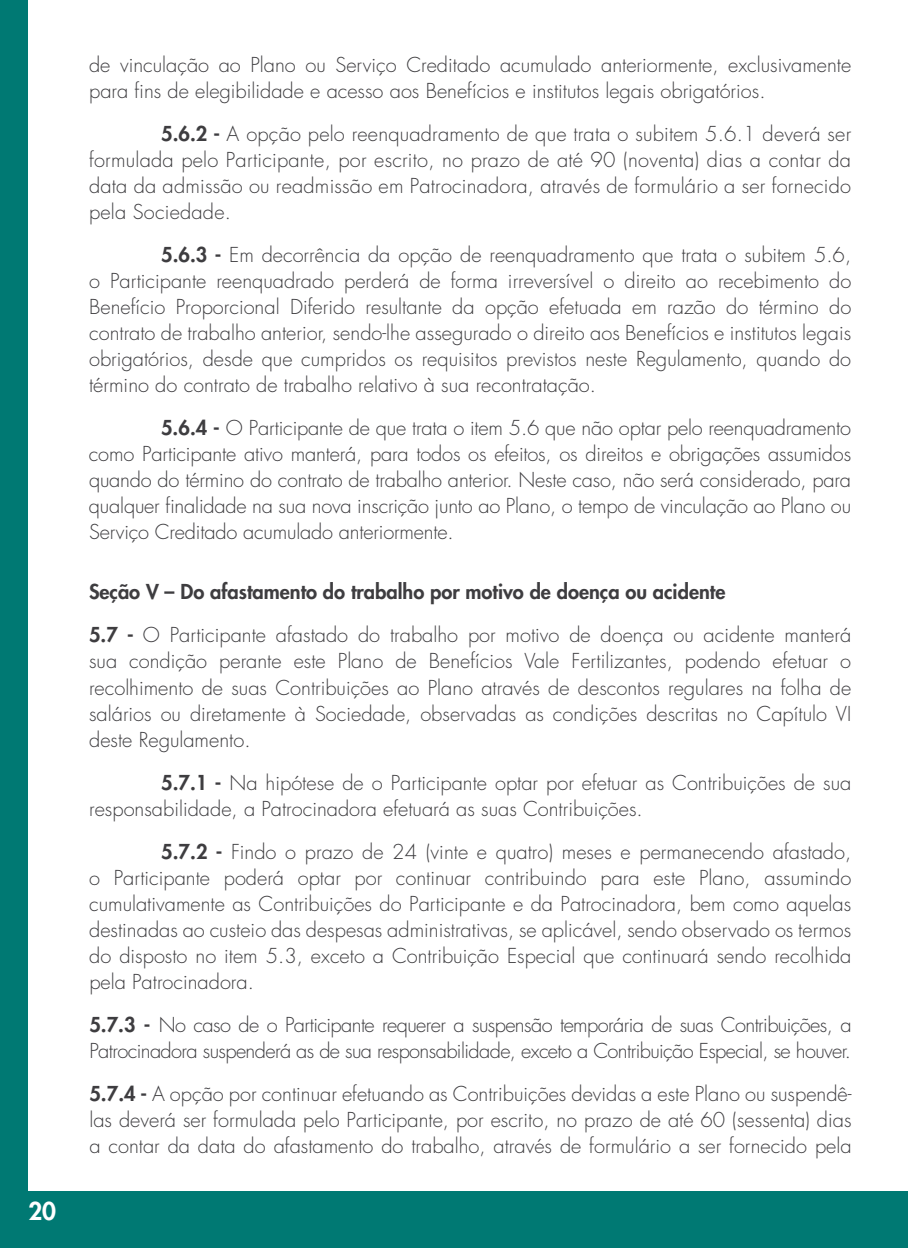
<style>
.page{position:relative;width:908px;height:1248px;background:#fff}
.page>*{position:absolute;margin:0;border:0;box-sizing:border-box;transform-origin:0 0}
.t1{font:800 24px "Futura";color:#fff}
.t2{font:300 20px/26px "Futura";color:#3e3d40;text-align:justify}
.t3{font:300 20px/26px "Futura";letter-spacing:-.03em;color:#3e3d40}
.s1{font-weight:800}
</style>
<div class="page">
<div style="left:0;top:0;width:28px;height:1247px;background:#007973"></div>
<div style="left:0;top:1191px;width:907px;height:56px;background:#007973"></div>
<p class="t1" style="left:28px;top:1194px;width:29px">20</p>
<p class="t2" style="left:89px;top:52px;width:763px">de vinculação ao Plano ou Serviço Creditado acumulado anteriormente, exclusivamente para fins de elegibilidade e acesso aos Benefícios e institutos legais obrigatórios.</p>
<p class="t2" style="left:89px;top:121px;width:763px;text-indent:72px"><span class="s1">5.6.2 -</span> A opção pelo reenquadramento de que trata o subitem 5.6.1 deverá ser formulada pelo Participante, por escrito, no prazo de até 90 (noventa) dias a contar da data da admissão ou readmissão em Patrocinadora, através de formulário a ser fornecido pela Sociedade.</p>
<p class="t2" style="left:89px;top:242px;width:763px;text-indent:72px"><span class="s1">5.6.3 -</span> Em decorrência da opção de reenquadramento que trata o subitem 5.6, o Participante reenquadrado perderá de forma irreversível o direito ao recebimento do Benefício Proporcional Diferido resultante da opção efetuada em razão do término do contrato de trabalho anterior, sendo-lhe assegurado o direito aos Benefícios e institutos legais obrigatórios, desde que cumpridos os requisitos previstos neste Regulamento, quando do término do contrato de trabalho relativo à sua recontratação.</p>
<p class="t2" style="left:89px;top:415px;width:763px;text-indent:72px"><span class="s1">5.6.4 -</span> O Participante de que trata o item 5.6 que não optar pelo reenquadramento como Participante ativo manterá, para todos os efeitos, os direitos e obrigações assumidos quando do término do contrato de trabalho anterior. Neste caso, não será considerado, para qualquer finalidade na sua nova inscrição junto ao Plano, o tempo de vinculação ao Plano ou Serviço Creditado acumulado anteriormente.</p>
<p class="t2" style="left:89px;top:571px;width:763px;line-height:43px"><span class="s1">Seção V – Do afastamento do trabalho por motivo de doença ou acidente<br>5.7 -</span> O Participante afastado do trabalho por motivo de doença ou acidente manterá</p>
<p class="t2" style="left:89px;top:648px;width:763px">sua condição perante este Plano de Benefícios Vale Fertilizantes, podendo efetuar o recolhimento de suas Contribuições ao Plano através de descontos regulares na folha de salários ou diretamente à Sociedade, observadas as condições descritas no Capítulo VI deste Regulamento.</p>
<p class="t2" style="left:89px;top:769px;width:763px;text-indent:72px"><span class="s1">5.7.1 -</span> Na hipótese de o Participante optar por efetuar as Contribuições de sua responsabilidade, a Patrocinadora efetuará as suas Contribuições.</p>
<p class="t2" style="left:89px;top:838px;width:763px;text-indent:72px"><span class="s1">5.7.2 -</span> Findo o prazo de 24 (vinte e quatro) meses e permanecendo afastado, o Participante poderá optar por continuar contribuindo para este Plano, assumindo cumulativamente as Contribuições do Participante e da Patrocinadora, bem como aquelas destinadas ao custeio das despesas administrativas, se aplicável, sendo observado os termos do disposto no item 5.3, exceto a Contribuição Especial que continuará sendo recolhida pela Patrocinadora.</p>
<p class="t3" style="left:89px;top:1011px;width:763px"><span class="s1">5.7.3 -</span> No caso de o Participante requerer a suspensão temporária de suas Contribuições, a<br>Patrocinadora suspenderá as de sua responsabilidade, exceto a Contribuição Especial, se houver.</p>
<p class="t2" style="left:89px;top:1080px;width:763px"><span class="s1">5.7.4 -</span> A opção por continuar efetuando as Contribuições devidas a este Plano ou suspendê&shy;las deverá ser formulada pelo Participante, por escrito, no prazo de até 60 (sessenta) dias a contar da data do afastamento do trabalho, através de formulário a ser fornecido pela</p>
</div>
